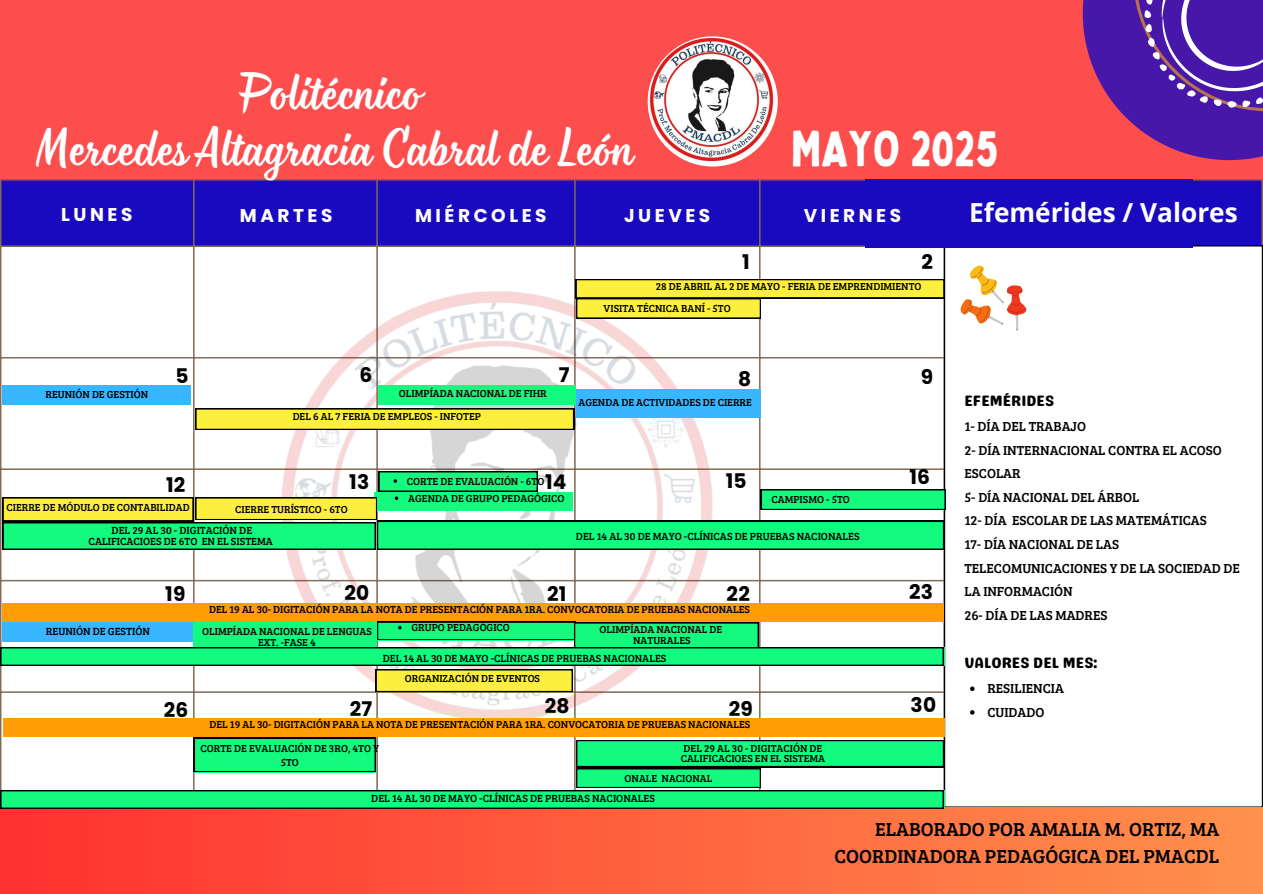
<style>
.page{position:relative;width:1263px;height:894px;background:#fff}
.page>*{position:absolute;margin:0;border:0;box-sizing:border-box;transform-origin:0 0}
.t1{font:49.35px "Bobby Jones";color:#fff}
.t2{font:40.5px/56.2px "Monarda";color:#fff;text-align:center}
.t3{font:700 26.25px "Open Sans";color:#fff}
.t4{font:700 20.1px "Poppins";letter-spacing:.01em;color:#000}
.t5{font:19.5px/27px "Bree Serif";color:#000;text-align:right}
.t6{font:700 18.45px "Poppins";letter-spacing:.19em;color:#fff}
.t7{font:15px "Genty Sans";color:#000}
.t8{font:13.5px/23.7px "Bree Serif";color:#000}
.t9{font:10.65px/10.6px "Bree Serif";color:#000;text-align:center}
.t10{font:10.5px/11.4px "Bree Serif";color:#000;text-align:center}
</style>
<div class="page">
<div style="left:0;top:0;width:1263px;height:893px;background:#fd4e4e"></div>
<div style="left:1px;top:180px;width:1260px;height:65px;background:#190ac0"></div>
<div style="left:1px;top:247px;width:942px;height:490px;background:#fff"></div>
<hr style="left:0;top:180px;width:1px;height:711px;background:#826c59">
<hr style="left:193px;top:180px;width:2px;height:711px;background:#826c59">
<hr style="left:376px;top:180px;width:2px;height:711px;background:#826c59">
<hr style="left:574px;top:180px;width:2px;height:711px;background:#826c59">
<hr style="left:759px;top:180px;width:1px;height:711px;background:#826c59">
<hr style="left:943px;top:180px;width:2px;height:711px;background:#826c59">
<hr style="left:1261px;top:180px;width:2px;height:711px;background:#826c59">
<hr style="left:0;top:179px;width:1263px;height:1px;background:#826c59">
<hr style="left:0;top:245px;width:1263px;height:2px;background:#826c59">
<hr style="left:0;top:357px;width:1263px;height:1px;background:#826c59">
<hr style="left:0;top:468px;width:1263px;height:2px;background:#826c59">
<hr style="left:0;top:579px;width:1263px;height:2px;background:#826c59">
<hr style="left:0;top:691px;width:1263px;height:1px;background:#826c59">
<img style="left:261px;top:284px;width:483px;height:453px">
<div style="left:944px;top:245px;width:318px;height:562px;background:#fff"></div>
<img style="left:648px;top:36px;width:130px;height:130px;border-radius:50%">
<svg style="left:1083px;top:0;width:180px;height:160px"></svg>
<div style="left:865px;top:179px;width:328px;height:68px;background:#190ac0"></div>
<div style="left:3px;top:385px;width:188px;height:20px;background:#38b6ff"></div>
<div style="left:0;top:807px;width:1263px;height:86px;background:linear-gradient(to right,#ff3131,#ff904d)"></div>
<svg style="left:970px;top:686px;width:4px;height:4px"></svg>
<svg style="left:970px;top:710px;width:4px;height:4px"></svg>
<div style="left:379px;top:385px;width:197px;height:20px;background:#14fa7e"></div>
<div style="left:2px;top:603px;width:942px;height:18px;background:#ff9c06"></div>
<div style="left:3px;top:718px;width:941px;height:18px;background:#ff9c06"></div>
<svg style="left:576px;top:255px;width:464px;height:95px;background:#f3ecc4"></svg>
<svg style="left:195px;top:408px;width:379px;height:22px;background:#dace34"></svg>
<svg style="left:0;top:621px;width:944px;height:70px;background:#80e3a8"></svg>
<svg style="left:0;top:737px;width:944px;height:71px;background:#78e7ab"></svg>
<svg style="left:3px;top:471px;width:942px;height:78px;background:#80e89c"></svg>
<div style="left:576px;top:389px;width:185px;height:29px;background:#38b6ff"></div>
<h4 class="t2" style="left:35px;top:67px;width:598px">Politécnico<br>Mercedes Altagracia Cabral de León</h4>
<h4 class="t1" style="left:791px;top:118px;width:209px">MAYO 2025</h4>
<h1 class="t6" style="left:61px;top:201px;width:73px">LUNES</h1>
<p class="t6" style="left:240px;top:202px;width:94px">MARTES</p>
<p class="t6" style="left:415px;top:202px;width:133px">MIÉRCOLES</p>
<h3 class="t6" style="left:624px;top:202px;width:88px">JUEVES</h3>
<p class="t6" style="left:804px;top:202px;width:99px">VIERNES</p>
<h4 class="t4" style="left:742px;top:248px;width:9px">1</h4>
<h4 class="t4" style="left:922px;top:248px;width:13px">2</h4>
<h4 class="t10" style="left:46px;top:388px;width:104px">REUNIÓN DE GESTIÓN</h4>
<p class="t10" style="left:656px;top:280px;width:267px">28 DE ABRIL AL 2 DE MAYO - FERIA DE EMPRENDIMIENTO</p>
<p class="t10" style="left:604px;top:302px;width:129px">VISITA TÉCNICA BANÍ - 5TO</p>
<p class="t4" style="left:359px;top:361px;width:14px">6</p>
<p class="t4" style="left:921px;top:362px;width:14px">9</p>
<p class="t4" style="left:175px;top:362px;width:15px">5</p>
<p class="t4" style="left:559px;top:361px;width:12px">7</p>
<p class="t4" style="left:738px;top:364px;width:15px">8</p>
<p class="t10" style="left:399px;top:387px;width:149px">OLIMPÍADA NACIONAL DE FIHR</p>
<p class="t10" style="left:578px;top:396px;width:175px">AGENDA DE ACTIVIDADES DE CIERRE</p>
<p class="t10" style="left:293px;top:410px;width:190px">DEL 6 AL 7 FERIA DE EMPLEOS - INFOTEP</p>
<p class="t4" style="left:349px;top:467px;width:22px">13</p>
<p class="t4" style="left:909px;top:463px;width:22px">16</p>
<p class="t4" style="left:166px;top:471px;width:21px">12</p>
<p class="t4" style="left:545px;top:467px;width:23px">14</p>
<p class="t4" style="left:726px;top:466px;width:22px">15</p>
<p class="t10" style="left:407px;top:474px;width:139px">CORTE DE EVALUACIÓN - 6TO</p>
<p class="t10" style="left:408px;top:491px;width:158px">AGENDA DE GRUPO PEDAGÓGICO</p>
<p class="t10" style="left:771px;top:492px;width:80px">CAMPISMO - 5TO</p>
<p class="t10" style="left:7px;top:501px;width:185px">CIERRE DE MÓDULO DE CONTABILIDAD</p>
<p class="t10" style="left:235px;top:503px;width:114px">CIERRE TURÍSTICO - 6TO</p>
<p class="t9" style="left:89px;top:524px;width:186px">DEL 29 AL 30 - DIGITACIÓN DE<br>CALIFICACIOES DE 6TO EN EL SISTEMA</p>
<p class="t9" style="left:576px;top:530px;width:285px">DEL 14 AL 30 DE MAYO -CLÍNICAS DE PRUEBAS NACIONALES</p>
<p class="t9" style="left:46px;top:625px;width:106px">REUNIÓN DE GESTIÓN</p>
<p class="t4" style="left:165px;top:579px;width:22px">19</p>
<p class="t4" style="left:344px;top:578px;width:26px">20</p>
<h6 class="t4" style="left:547px;top:579px;width:21px">21</h6>
<p class="t4" style="left:727px;top:579px;width:25px">22</p>
<p class="t10" style="left:209px;top:603px;width:542px">DEL 19 AL 30- DIGITACIÓN PARA LA NOTA DE PRESENTACIÓN PARA 1RA. CONVOCATORIA DE PRUEBAS NACIONALES</p>
<p class="t10" style="left:202px;top:624px;width:171px">OLIMPÍADA NACIONAL DE LENGUAS<br>EXT. -FASE 4</p>
<p class="t10" style="left:412px;top:621px;width:100px">GRUPO PEDAGÓGICO</p>
<p class="t10" style="left:599px;top:623px;width:124px">OLIMPÍADA NACIONAL DE</p>
<p class="t10" style="left:633px;top:634px;width:59px">NATURALES</p>
<p class="t9" style="left:383px;top:652px;width:285px">DEL 14 AL 30 DE MAYO -CLÍNICAS DE PRUEBAS NACIONALES</p>
<p class="t10" style="left:405px;top:671px;width:137px">ORGANIZACIÓN DE EVENTOS</p>
<p class="t4" style="left:164px;top:695px;width:26px">26</p>
<p class="t4" style="left:350px;top:695px;width:24px">27</p>
<p class="t4" style="left:545px;top:691px;width:26px">28</p>
<p class="t4" style="left:729px;top:695px;width:26px">29</p>
<p class="t10" style="left:209px;top:718px;width:542px">DEL 19 AL 30- DIGITACIÓN PARA LA NOTA DE PRESENTACIÓN PARA 1RA. CONVOCATORIA DE PRUEBAS NACIONALES</p>
<p class="t10" style="left:201px;top:740px;width:180px;line-height:14px">CORTE DE EVALUACIÓN DE 3RO, 4TO Y<br>5TO</p>
<p class="t10" style="left:681px;top:742px;width:146px;line-height:10.5px;text-align:left">DEL 29 AL 30 - DIGITACIÓN DE<br>CALIFICACIOES EN EL SISTEMA</p>
<p class="t10" style="left:625px;top:771px;width:89px">ONALE NACIONAL</p>
<p class="t9" style="left:371px;top:792px;width:285px">DEL 14 AL 30 DE MAYO -CLÍNICAS DE PRUEBAS NACIONALES</p>
<p class="t4" style="left:909px;top:577px;width:25px">23</p>
<p class="t4" style="left:911px;top:690px;width:27px">30</p>
<p class="t3" style="left:969px;top:193px;width:270px">Efemérides / Valores</p>
<p class="t7" style="left:964px;top:392px;width:91px">EFEMÉRIDES</p>
<p class="t8" style="left:964px;top:413px;width:123px">1- DÍA DEL TRABAJO</p>
<p class="t8" style="left:964px;top:437px;width:259px">2- DÍA INTERNACIONAL CONTRA EL ACOSO<br>ESCOLAR</p>
<p class="t8" style="left:964px;top:484px;width:176px">5- DÍA NACIONAL DEL ÁRBOL</p>
<p class="t8" style="left:964px;top:508px;width:244px">12- DÍA ESCOLAR DE LAS MATEMÁTICAS</p>
<p class="t8" style="left:964px;top:531px;width:277px">17- DÍA NACIONAL DE LAS<br>TELECOMUNICACIONES Y DE LA SOCIEDAD DE<br>LA INFORMACIÓN</p>
<p class="t8" style="left:964px;top:602px;width:145px">26- DÍA DE LAS MADRES</p>
<p class="t7" style="left:964px;top:654px;width:134px">VALORES DEL MES:</p>
<p class="t8" style="left:987px;top:675px;width:78px">RESILIENCIA</p>
<p class="t8" style="left:987px;top:699px;width:59px">CUIDADO</p>
<p class="t5" style="left:834px;top:814px;width:386px">ELABORADO POR AMALIA M. ORTIZ, MA<br>COORDINADORA PEDAGÓGICA DEL PMACDL</p>
</div>
